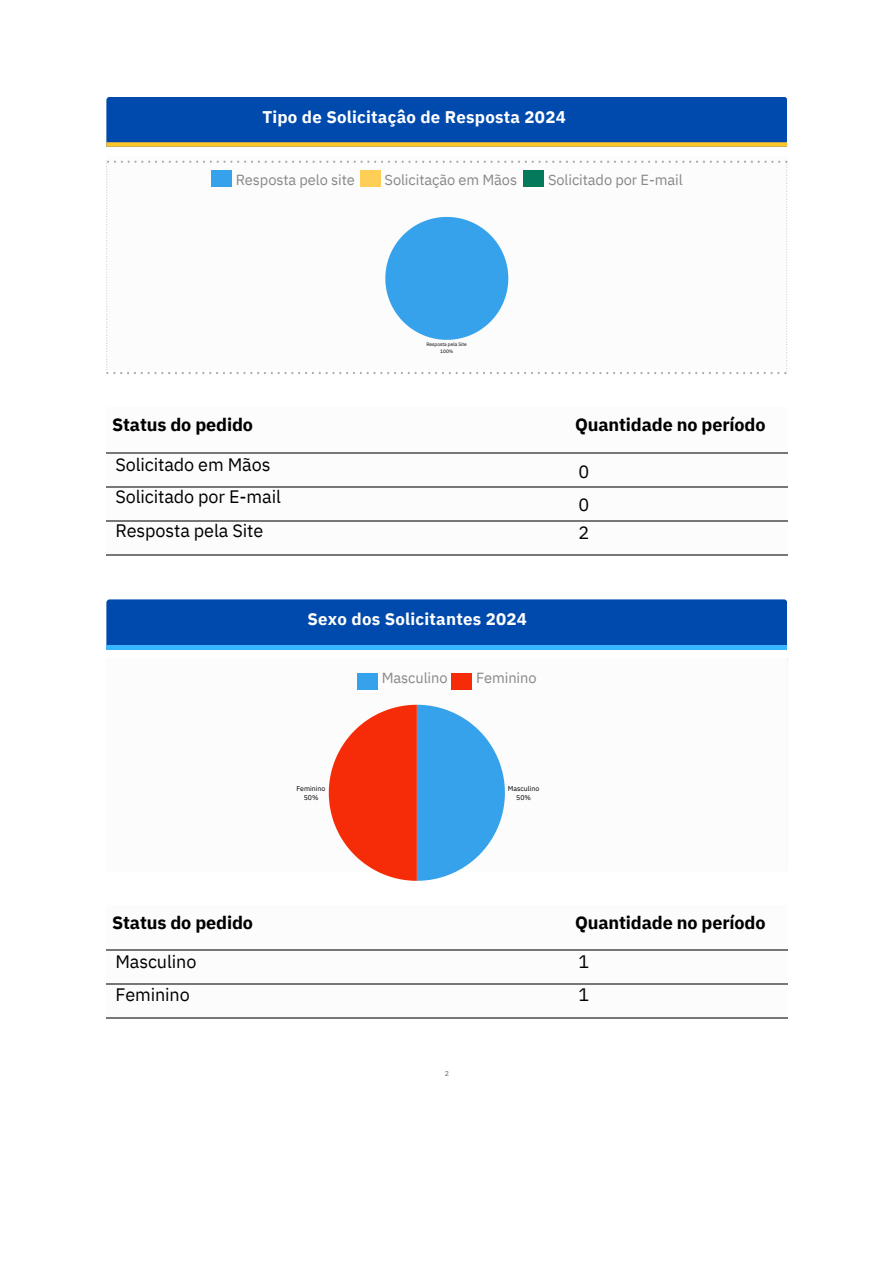
<style>
.page{position:relative;width:894px;height:1264px;background:#fff}
.page>*{position:absolute;margin:0;border:0;box-sizing:border-box;transform-origin:0 0}
.t1{font:18px/32.7px "IBM Plex Sans";letter-spacing:-.005em;color:#000}
.t2{font:700 18px "IBM Plex Sans";letter-spacing:-.005em;color:#000}
.t3{font:700 16.95px "IBM Plex Sans";letter-spacing:.015em;color:#fff}
.t4{font:14.7px "IBM Plex Sans";letter-spacing:-.005em;color:#888}
.t5{font:7.05px "IBM Plex Sans";color:#666}
.t6{font:6.9px/8.7px "IBM Plex Sans";color:#000;text-align:center}
.t7{font:4.8px/6.9px "IBM Plex Sans";color:#000;text-align:center}
</style>
<div class="page">
<div style="left:106px;top:599px;width:681px;height:50px;background:#004aad"></div>
<div style="left:106px;top:97px;width:681px;height:50px;background:#004aad"></div>
<div style="left:106px;top:142px;width:681px;height:5px;background:#ffc62b"></div>
<div style="left:211px;top:170px;width:20px;height:17px;background:#36a2eb"></div>
<div style="left:360px;top:170px;width:20px;height:17px;background:#ffce56"></div>
<div style="left:523px;top:170px;width:21px;height:17px;background:#047a5b"></div>
<div style="left:357px;top:673px;width:20px;height:17px;background:#36a2eb"></div>
<div style="left:451px;top:673px;width:21px;height:17px;background:#f62b07"></div>
<div style="left:106px;top:644px;width:681px;height:5px;background:#38b6ff"></div>
<hr style="left:106px;top:452px;width:463px;height:1px;background:#777">
<hr style="left:106px;top:486px;width:463px;height:1px;background:#777">
<hr style="left:106px;top:520px;width:463px;height:1px;background:#777">
<hr style="left:106px;top:554px;width:463px;height:1px;background:#777">
<hr style="left:569px;top:452px;width:218px;height:1px;background:#777">
<hr style="left:569px;top:486px;width:218px;height:1px;background:#777">
<hr style="left:569px;top:520px;width:218px;height:1px;background:#777">
<hr style="left:569px;top:554px;width:218px;height:1px;background:#777">
<svg style="left:394px;top:161px;width:386px;height:2px"></svg>
<svg style="left:113px;top:372px;width:386px;height:2px"></svg>
<svg style="left:106px;top:163px;width:1px;height:152px"></svg>
<svg style="left:786px;top:223px;width:1px;height:148px"></svg>
<hr style="left:106px;top:949px;width:463px;height:1px;background:#777">
<hr style="left:106px;top:983px;width:463px;height:1px;background:#777">
<hr style="left:106px;top:1017px;width:463px;height:1px;background:#777">
<hr style="left:569px;top:949px;width:218px;height:1px;background:#777">
<hr style="left:569px;top:983px;width:218px;height:1px;background:#777">
<hr style="left:569px;top:1017px;width:218px;height:1px;background:#777">
<svg style="left:385px;top:217px;width:123px;height:123px"></svg>
<svg style="left:328px;top:704px;width:176px;height:176px"></svg>
<p class="t3" style="left:262px;top:106px;width:305px">Tipo de Solicitaçâo de Resposta 2024</p>
<h1 class="t4" style="left:236px;top:170px;width:121px">Resposta pelo site</h1>
<h2 class="t4" style="left:384px;top:170px;width:134px">Solicitação em Mãos</h2>
<h1 class="t4" style="left:548px;top:170px;width:136px">Solicitado por E-mail</h1>
<p class="t2" style="left:112px;top:412px;width:143px">Status do pedido</p>
<p class="t1" style="left:115px;top:447px;width:167px;line-height:33.2px">Solicitado em Mãos<br>Solicitado por E-mail<br>Resposta pela Site</p>
<p class="t7" style="left:426px;top:341px;width:42px">Resposta pela Site<br>100%</p>
<h2 class="t3" style="left:307px;top:607px;width:221px">Sexo dos Solicitantes 2024</h2>
<p class="t4" style="left:381px;top:667px;width:67px">Masculino</p>
<p class="t4" style="left:476px;top:667px;width:62px">Feminino</p>
<p class="t2" style="left:575px;top:412px;width:192px">Quantidade no período</p>
<h1 class="t1" style="left:578px;top:455px;width:12px">0<br>0</h1>
<h1 class="t1" style="left:578px;top:516px;width:12px">2</h1>
<p class="t6" style="left:296px;top:784px;width:30px">Feminino<br>50%</p>
<p class="t6" style="left:507px;top:784px;width:33px">Masculino<br>50%</p>
<h1 class="t2" style="left:112px;top:910px;width:143px">Status do pedido</h1>
<p class="t1" style="left:115px;top:945px;width:82px">Masculino<br>Feminino</p>
<p class="t5" style="left:444px;top:1068px;width:6px">2</p>
<h2 class="t2" style="left:575px;top:910px;width:192px">Quantidade no período</h2>
<h1 class="t1" style="left:578px;top:945px;width:12px">1<br>1</h1>
</div>
